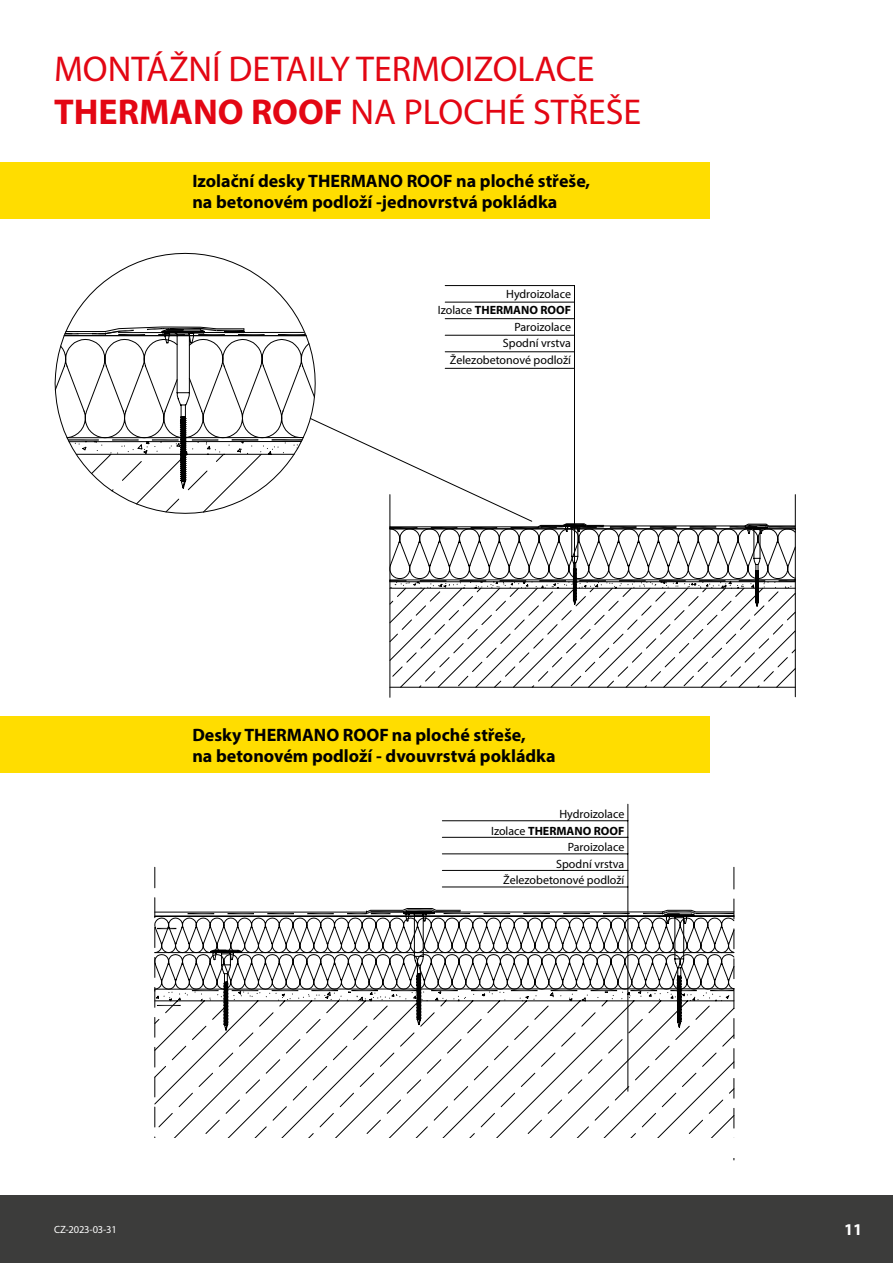
<style>
.page{position:relative;width:893px;height:1263px;background:#fff}
.page>*{position:absolute;margin:0;border:0;box-sizing:border-box;transform-origin:0 0}
.t1{font:36px/43.2px "Myriad Pro";color:#e30613}
.t2{font:700 18px/21.6px "Myriad Pro";color:#000}
.t3{font:700 16.5px "Myriad Pro";color:#fff}
.t4{font:12px/16.5px "Myriad Pro";color:#000;text-align:right}
.t5{font:10.5px "Myriad Pro";color:#fff}
.s1{font-weight:700}
</style>
<div class="page">
<div style="left:0;top:1195px;width:893px;height:68px;background:#3c3c3b"></div>
<div style="left:0;top:162px;width:709px;height:57px;background:#fd0"></div>
<div style="left:0;top:716px;width:709px;height:57px;background:#fd0"></div>
<hr style="left:445px;top:302px;width:129px;height:1px;background:#000">
<hr style="left:574px;top:286px;width:1px;height:287px;background:#000">
<hr style="left:445px;top:318px;width:129px;height:1px;background:#000">
<hr style="left:445px;top:285px;width:129px;height:1px;background:#000">
<hr style="left:390px;top:495px;width:1px;height:202px;background:#000">
<hr style="left:795px;top:495px;width:1px;height:202px;background:#000">
<svg style="left:390px;top:579px;width:405px;height:108px"></svg>
<svg style="left:389px;top:579px;width:378px;height:27px"></svg>
<svg style="left:67px;top:253px;width:236px;height:74px"></svg>
<svg style="left:55px;top:329px;width:740px;height:250px"></svg>
<hr style="left:442px;top:820px;width:186px;height:1px;background:#000">
<hr style="left:628px;top:804px;width:1px;height:287px;background:#000">
<hr style="left:442px;top:870px;width:186px;height:1px;background:#000">
<hr style="left:442px;top:887px;width:186px;height:1px;background:#000">
<hr style="left:442px;top:854px;width:186px;height:1px;background:#000">
<hr style="left:442px;top:837px;width:186px;height:1px;background:#000">
<svg style="left:155px;top:867px;width:1px;height:21px"></svg>
<svg style="left:734px;top:1108px;width:1px;height:20px"></svg>
<svg style="left:734px;top:1078px;width:1px;height:20px"></svg>
<svg style="left:734px;top:1048px;width:1px;height:20px"></svg>
<svg style="left:734px;top:867px;width:1px;height:22px"></svg>
<svg style="left:155px;top:1038px;width:579px;height:100px"></svg>
<svg style="left:155px;top:898px;width:580px;height:140px"></svg>
<h1 class="t1" style="left:54px;top:47px;width:589px">MONTÁŽNÍ DETAILY TERMOIZOLACE<br><span class="s1">THERMANO ROOF</span> NA PLOCHÉ STŘEŠE</h1>
<h2 class="t2" style="left:192px;top:169px;width:399px">Izolační desky THERMANO ROOF na ploché střeše, na betonovém podloží -jednovrstvá pokládka</h2>
<p class="t4" style="left:438px;top:285px;width:135px">Hydroizolace<br>Izolace <span class="s1">THERMANO ROOF<br></span>Paroizolace<br>Spodní vrstva<br>Železobetonové podloží</p>
<h2 class="t2" style="left:192px;top:723px;width:365px">Desky THERMANO ROOF na ploché střeše,<br>na betonovém podloží - dvouvrstvá pokládka</h2>
<p class="t4" style="left:491px;top:806px;width:135px">Hydroizolace<br>Izolace <span class="s1">THERMANO ROOF<br></span>Paroizolace<br>Spodní vrstva<br>Železobetonové podloží</p>
<p class="t5" style="left:54px;top:1223px;width:64px">CZ-2023-03-31</p>
<h3 class="t3" style="left:844px;top:1219px;width:20px">11</h3>
</div>
